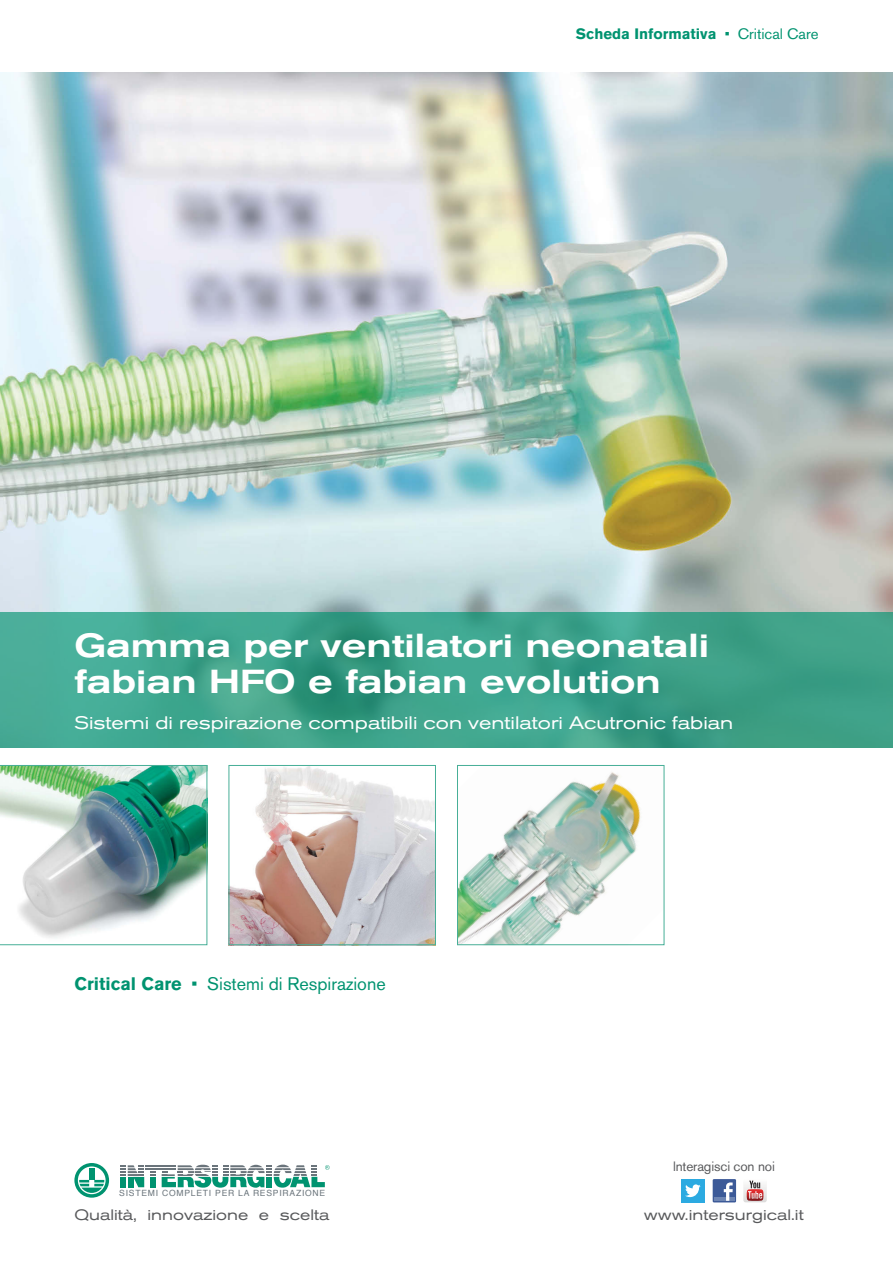
<style>
.page{position:relative;width:893px;height:1263px;background:#fff}
.page>*{position:absolute;margin:0;border:0;box-sizing:border-box;transform-origin:0 0}
.t1{font:500 expanded 33px/36px "Akzidenz Grotesk BQ";color:#fff}
.t2{font:expanded 18px "Akzidenz Grotesk BQ";color:#fff}
.t3{font:18px "Akzidenz Grotesk BQ";color:#009370}
.t4{font:expanded 15px "Akzidenz Grotesk BQ";color:#58595b}
.t5{font:700 15px "Akzidenz Grotesk BQ";color:#009370}
.t6{font:13.5px "Akzidenz Grotesk BQ";letter-spacing:-.01em;color:#58595b}
.t7{font:8.55px "Helvetica";letter-spacing:.09em;color:#6a747b}
.s1{font-weight:400}
.s2{font-weight:700}
</style>
<div class="page">
<div style="left:681px;top:1179px;width:23px;height:23px;background:#2caae1"></div>
<svg style="left:685px;top:1184px;width:16px;height:13px"></svg>
<div style="left:713px;top:1179px;width:23px;height:23px;background:#3c5a98"></div>
<hr style="left:714px;top:1197px;width:20px;height:4px;background:#6d85b3">
<svg style="left:724px;top:1182px;width:9px;height:19px"></svg>
<svg style="left:743px;top:1180px;width:24px;height:22px"></svg>
<svg style="left:120px;top:1164px;width:210px;height:24px"></svg>
<svg style="left:74px;top:1163px;width:35px;height:35px"></svg>
<img style="left:0;top:72px;width:893px;height:540px">
<svg style="left:0;top:612px;width:893px;height:135px;background:#3ea38b"></svg>
<img style="left:0;top:765px;width:207px;height:180px">
<img style="left:231px;top:767px;width:203px;height:176px">
<div style="left:229px;top:765px;width:207px;height:180px;border:1px solid #47af97"></div>
<img style="left:459px;top:772px;width:182px;height:171px">
<div style="left:457px;top:765px;width:207px;height:180px;border:1px solid #47af97"></div>
<p class="t5" style="left:576px;top:25px;width:244px">Scheda Informativa <span class="s1">• Critical Care</span></p>
<h1 class="t1" style="left:74px;top:628px;width:636px">Gamma per ventilatori neonatali fabian HFO e fabian evolution</h1>
<p class="t2" style="left:74px;top:712px;width:660px">Sistemi di respirazione compatibili con ventilatori Acutronic fabian</p>
<p class="t3" style="left:74px;top:973px;width:313px"><span class="s2">Critical Care</span> • Sistemi di Respirazione</p>
<p class="t7" style="left:119px;top:1186px;width:208px">SISTEMI COMPLETI PER LA RESPIRAZIONE</p>
<p class="t6" style="left:673px;top:1158px;width:103px">lnteragisci con noi</p>
<p class="t4" style="left:74px;top:1206px;width:257px">Qualità, innovazione e scelta</p>
<p class="t4" style="left:644px;top:1206px;width:161px">www.intersurgical.it</p>
</div>
